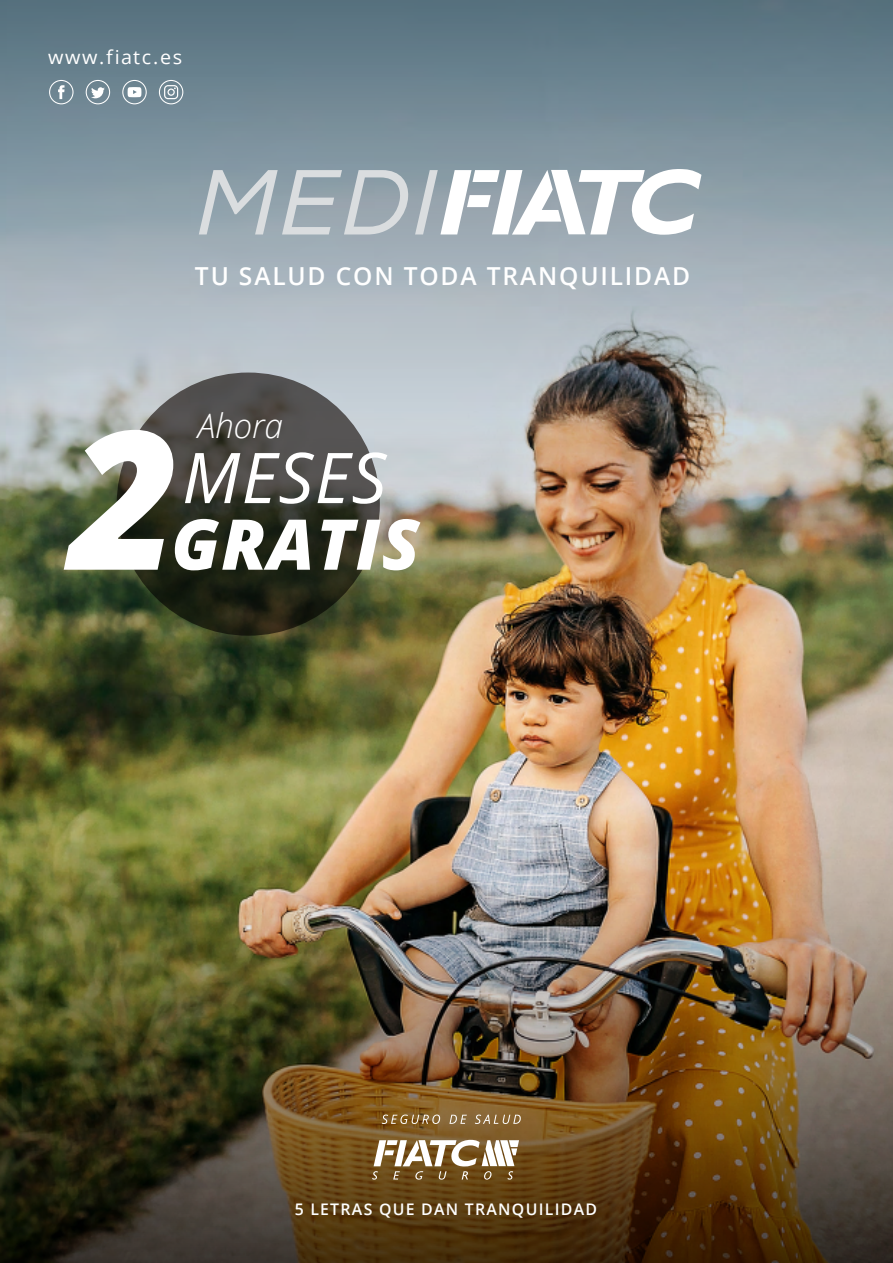
<style>
.page{position:relative;width:893px;height:1263px;background:#fff}
.page>*{position:absolute;margin:0;border:0;box-sizing:border-box;transform-origin:0 0}
.t1{font:italic 800 70.05px "Open Sans";letter-spacing:.02em;color:#fff}
.t2{font:italic 70.05px "Open Sans";letter-spacing:.02em;color:#fff}
.t3{font:italic 300 33.75px "Open Sans";color:#fff}
.t4{font:600 24.75px "Open Sans";letter-spacing:.075em;color:#fff}
.t5{font:19.2px "Open Sans";letter-spacing:.085em;color:#fff}
.t6{font:600 16.05px "Open Sans";letter-spacing:.08em;color:#fff}
</style>
<div class="page">
<img style="left:0;top:667px;width:893px;height:154px">
<img style="left:0;top:821px;width:893px;height:442px">
<img style="left:0;top:0;width:893px;height:667px">
<svg style="left:372px;top:1139px;width:147px;height:40px"></svg>
<svg style="left:382px;top:1114px;width:58px;height:10px"></svg>
<svg style="left:449px;top:1115px;width:18px;height:9px"></svg>
<svg style="left:475px;top:1114px;width:46px;height:10px"></svg>
<svg style="left:49px;top:80px;width:25px;height:24px"></svg>
<svg style="left:122px;top:80px;width:25px;height:24px"></svg>
<svg style="left:86px;top:80px;width:24px;height:24px"></svg>
<svg style="left:159px;top:80px;width:24px;height:24px"></svg>
<svg style="left:117px;top:372px;width:263px;height:264px"></svg>
<svg style="left:64px;top:430px;width:109px;height:140px"></svg>
<svg style="left:199px;top:170px;width:210px;height:64px"></svg>
<svg style="left:415px;top:168px;width:286px;height:67px"></svg>
<p class="t5" style="left:48px;top:44px;width:136px">www.f iatc.es</p>
<p class="t4" style="left:195px;top:259px;width:497px">TU SALUD CON TODA TRANQUILIDAD</p>
<h2 class="t3" style="left:198px;top:403px;width:87px">Ahora</h2>
<h1 class="t2" style="left:182px;top:430px;width:206px">MESES</h1>
<h1 class="t1" style="left:171px;top:491px;width:250px">GRATIS</h1>
<p class="t6" style="left:295px;top:1198px;width:304px">5 LETRAS QUE DAN TRANQUILIDAD</p>
</div>
